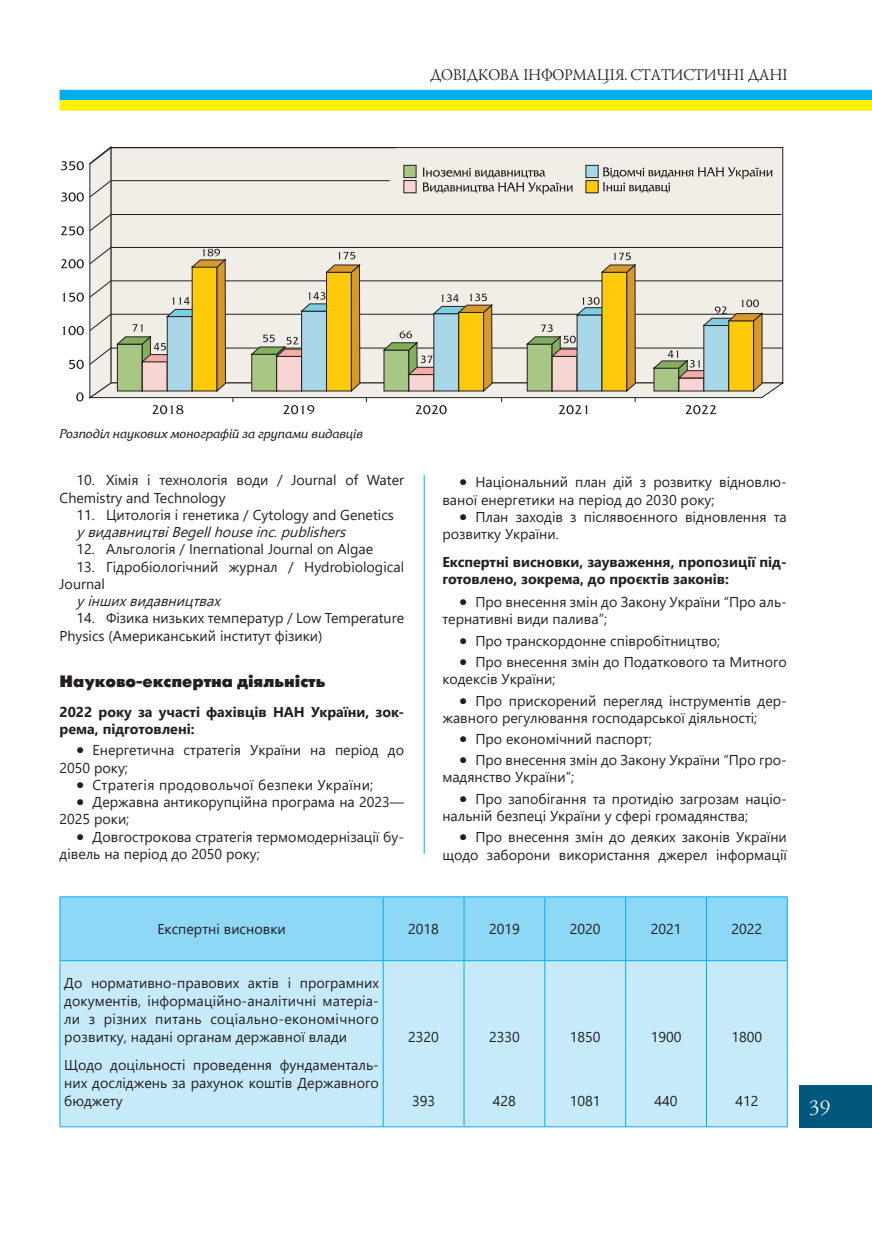
<style>
.page{position:relative;width:872px;height:1234px;background:#fff}
.page>*{position:absolute;margin:0;border:0;box-sizing:border-box;transform-origin:0 0}
.t1{font:21px "Lazurski C";color:#fff}
.t2{font:16.5px "Futuris XC";color:#231f20}
.t3{font:15.75px "Lazurski C";color:#231f20}
.t4{font:14.25px/17.2px "Segoe UI";color:#231f20}
.t5{font:700 14.25px/17.2px "Segoe UI";color:#231f20}
.t6{font:italic 14.25px "Segoe UI";color:#231f20}
.t7{font:14.25px "Segoe UI";letter-spacing:.02em;color:#231f20}
.t8{font:italic 12.75px "Friz Quadrata C";color:#231f20}
</style>
<div class="page">
<div style="left:799px;top:1084px;width:73px;height:43px;background:#00597d"></div>
<div style="left:60px;top:90px;width:812px;height:10px;background:#00aeef"></div>
<div style="left:60px;top:100px;width:812px;height:11px;background:#fff101"></div>
<hr style="left:424px;top:475px;width:1px;height:378px;background:#00aeef">
<svg style="left:61px;top:146px;width:723px;height:268px;background:#e0dbc7"></svg>
<div style="left:61px;top:897px;width:726px;height:63px;background:#8dd7f7"></div>
<div style="left:61px;top:961px;width:726px;height:165px;background:#c6eafa"></div>
<hr style="left:60px;top:896px;width:323px;height:1px;background:#00aeef">
<hr style="left:60px;top:897px;width:1px;height:63px;background:#00aeef">
<hr style="left:383px;top:896px;width:81px;height:1px;background:#00aeef">
<hr style="left:383px;top:897px;width:1px;height:63px;background:#00aeef">
<hr style="left:464px;top:896px;width:81px;height:1px;background:#00aeef">
<hr style="left:463px;top:897px;width:1px;height:63px;background:#00aeef">
<hr style="left:545px;top:896px;width:80px;height:1px;background:#00aeef">
<hr style="left:544px;top:897px;width:1px;height:63px;background:#00aeef">
<hr style="left:625px;top:896px;width:81px;height:1px;background:#00aeef">
<hr style="left:625px;top:897px;width:1px;height:63px;background:#00aeef">
<hr style="left:706px;top:896px;width:81px;height:1px;background:#00aeef">
<hr style="left:706px;top:897px;width:1px;height:63px;background:#00aeef">
<hr style="left:787px;top:897px;width:1px;height:63px;background:#00aeef">
<hr style="left:60px;top:960px;width:323px;height:1px;background:#00aeef">
<hr style="left:60px;top:960px;width:1px;height:86px;background:#00aeef">
<hr style="left:383px;top:960px;width:81px;height:1px;background:#00aeef">
<hr style="left:383px;top:960px;width:1px;height:86px;background:#00aeef">
<hr style="left:464px;top:960px;width:81px;height:1px;background:#00aeef">
<hr style="left:463px;top:960px;width:1px;height:86px;background:#00aeef">
<hr style="left:545px;top:960px;width:80px;height:1px;background:#00aeef">
<hr style="left:544px;top:960px;width:1px;height:86px;background:#00aeef">
<hr style="left:625px;top:960px;width:81px;height:1px;background:#00aeef">
<hr style="left:625px;top:960px;width:1px;height:86px;background:#00aeef">
<hr style="left:706px;top:960px;width:81px;height:1px;background:#00aeef">
<hr style="left:706px;top:960px;width:1px;height:86px;background:#00aeef">
<hr style="left:787px;top:960px;width:1px;height:86px;background:#00aeef">
<hr style="left:60px;top:1046px;width:1px;height:80px;background:#00aeef">
<hr style="left:383px;top:1046px;width:1px;height:80px;background:#00aeef">
<hr style="left:463px;top:1046px;width:1px;height:80px;background:#00aeef">
<hr style="left:544px;top:1046px;width:1px;height:80px;background:#00aeef">
<hr style="left:625px;top:1046px;width:1px;height:80px;background:#00aeef">
<hr style="left:706px;top:1046px;width:1px;height:80px;background:#00aeef">
<hr style="left:787px;top:1046px;width:1px;height:80px;background:#00aeef">
<hr style="left:60px;top:1126px;width:727px;height:1px;background:#00aeef">
<p class="t3" style="left:429px;top:68px;width:359px">ДОВІДКОВА ІНФОРМАЦІЯ. СТАТИСТИЧНІ ДАНІ</p>
<p class="t8" style="left:60px;top:428px;width:305px">Розподіл наукових монографій за групами видавців</p>
<p class="t4" style="left:60px;top:470px;width:346px;text-indent:17px">10. Хімія і технологія води / Journal of Water<br>Chemistry and Technology</p>
<p class="t4" style="left:77px;top:505px;width:319px">11. Цитологія і генетика / Cytology and Genetics</p>
<p class="t6" style="left:77px;top:521px;width:275px">у видавництвіBegellhouseinc.publishers</p>
<p class="t4" style="left:77px;top:539px;width:298px">12. Альгологія / Inernational Journal on Algae</p>
<p class="t4" style="left:60px;top:557px;width:346px;text-indent:17px">13. Гідробіологічний журнал / Hydrobiological<br>Journal</p>
<p class="t6" style="left:77px;top:590px;width:150px">у інших видавництвах</p>
<p class="t4" style="left:60px;top:608px;width:346px;text-indent:17px">14. Фізика низьких температур / Low Tem perature<br>Physics (Американський інститут фізики)</p>
<p class="t2" style="left:60px;top:674px;width:267px">Науково-експертна діяльність</p>
<p class="t5" style="left:60px;top:702px;width:346px">2022 року за участі фахівців НАН України, зок&shy;рема, підготовлені:</p>
<p class="t4" style="left:60px;top:740px;width:346px;text-indent:17px">• Енергетична стратегія України на період до<br>2050 року;</p>
<p class="t7" style="left:77px;top:774px;width:298px">• Стратегія продовольчої безпеки України;</p>
<p class="t4" style="left:60px;top:792px;width:346px;text-indent:17px">• Державна антикорупційна програма на 2023—<br>2025 роки;</p>
<p class="t4" style="left:60px;top:827px;width:346px;text-indent:17px">• Довгострокова стратегія термомодернізації бу&shy;дівель на період до 2050 року;</p>
<p class="t4" style="left:442px;top:473px;width:346px;text-indent:17px">• Національний план дій з розвитку відновлю&shy;ваної енергетики на період до 2030 року;</p>
<p class="t4" style="left:442px;top:507px;width:346px;text-indent:17px">• План заходів з післявоєнного відновлення та розвитку України.</p>
<p class="t5" style="left:442px;top:552px;width:346px">Експертні висновки, зауваження, пропозиції під&shy;готовлено, зокрема, до проєктів законів:</p>
<p class="t4" style="left:442px;top:592px;width:346px;text-indent:17px">• Про внесення змін до Закону України “Про аль&shy;тернативні види палива”;</p>
<p class="t4" style="left:459px;top:631px;width:262px">• Про транскордонне співробітництво;</p>
<p class="t4" style="left:442px;top:652px;width:346px;text-indent:17px">• Про внесення змін до Податкового та Митного кодексів України;</p>
<p class="t4" style="left:442px;top:691px;width:346px;text-indent:17px">• Про прискорений перегляд інструментів дер&shy;жавного регулювання господарської діяльності;</p>
<p class="t4" style="left:459px;top:729px;width:194px">• Про економічний паспорт;</p>
<p class="t4" style="left:442px;top:750px;width:346px;text-indent:17px">• Про внесення змін до Закону України “Про гро&shy;мадянство України”;</p>
<p class="t4" style="left:442px;top:789px;width:346px;text-indent:17px">• Про запобігання та протидію загрозам націо&shy;нальній безпеці України у сфері громадянства;</p>
<p class="t4" style="left:442px;top:827px;width:346px;text-align:right">• Про внесення змін до деяких законів України щодо заборони використання джерел інформації</p>
<p class="t4" style="left:157px;top:919px;width:130px">Експертні висновки</p>
<p class="t4" style="left:408px;top:919px;width:32px">2018</p>
<p class="t4" style="left:489px;top:919px;width:32px">2019</p>
<p class="t4" style="left:570px;top:919px;width:32px">2020</p>
<p class="t4" style="left:650px;top:919px;width:32px">2021</p>
<p class="t4" style="left:731px;top:919px;width:32px">2022</p>
<p class="t4" style="left:64px;top:972px;width:316px;line-height:18px;text-align:justify">До нормативно-правових актів і програмних документів, інформаційно-аналітичні матеріа&shy;ли з різних питань соціально-економічного розвитку, надані органам державної влади</p>
<p class="t4" style="left:64px;top:1054px;width:316px;line-height:18px;text-align:justify">Щодо доцільності проведення фундаменталь&shy;них досліджень за рахунок коштів Державного бюджету</p>
<p class="t4" style="left:408px;top:1027px;width:32px">2320</p>
<p class="t4" style="left:489px;top:1027px;width:32px">2330</p>
<p class="t4" style="left:570px;top:1027px;width:32px">1850</p>
<p class="t4" style="left:650px;top:1027px;width:32px">1900</p>
<p class="t4" style="left:731px;top:1027px;width:32px">1800</p>
<p class="t4" style="left:412px;top:1090px;width:25px">393</p>
<p class="t4" style="left:493px;top:1090px;width:25px">428</p>
<p class="t4" style="left:570px;top:1090px;width:32px">1081</p>
<p class="t4" style="left:654px;top:1090px;width:25px">440</p>
<p class="t4" style="left:735px;top:1090px;width:25px">412</p>
<h1 class="t1" style="left:807px;top:1097px;width:24px">39</h1>
</div>
